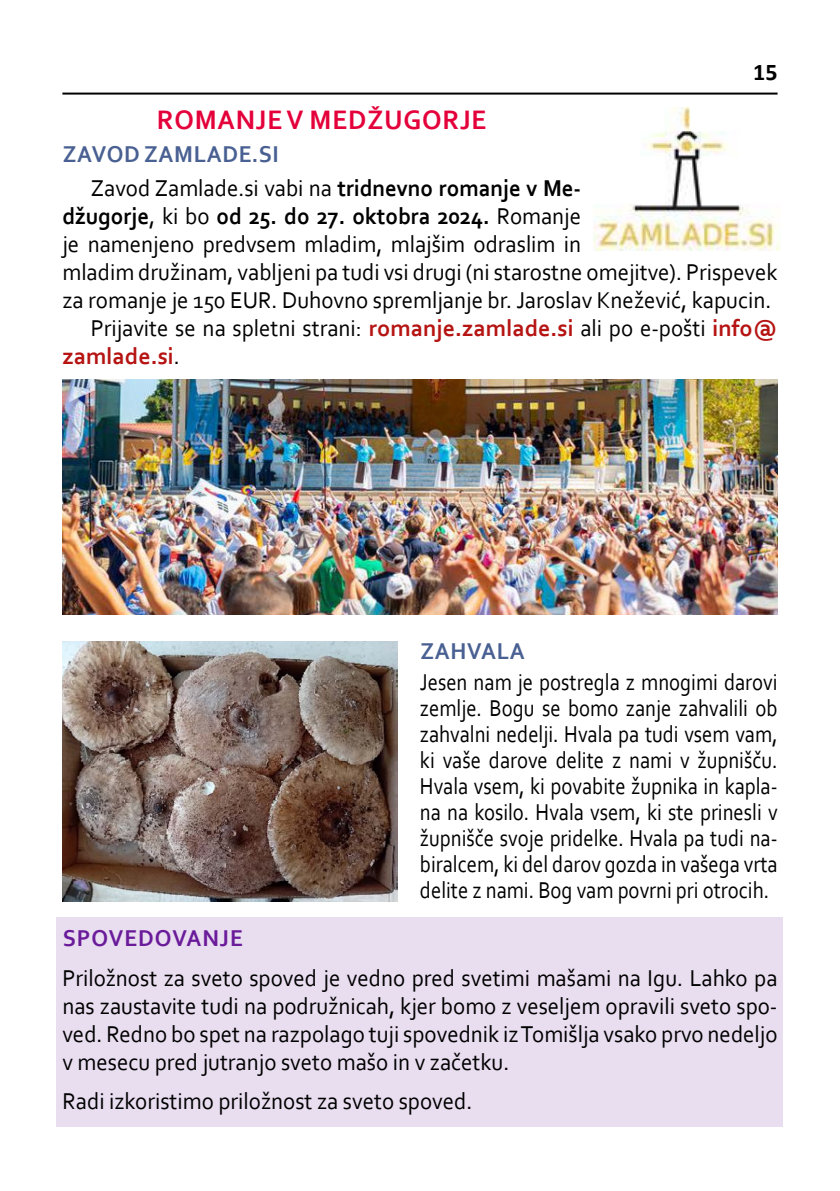
<style>
.page{position:relative;width:840px;height:1191px;background:#fff}
.page>*{position:absolute;margin:0;border:0;box-sizing:border-box;transform-origin:0 0}
.t1{font:700 28px "Corbel";letter-spacing:.03em;color:#e4003a;scale:.95 1}
.t2{font:24px/28px "Corbel";color:#000;text-align:justify;scale:.95 1}
.t3{font:24px/26px "Corbel";color:#000;text-align:justify;scale:.86 1}
.t4{font:700 24px "Corbel";color:#000;scale:.95 1}
.t5{font:700 24px "Corbel";letter-spacing:.04em;color:#6a1b9a;scale:.95 1}
.t6{font:700 24px "Corbel";color:#b51412}
.t7{font:700 24px "Corbel";letter-spacing:.03em;color:#496092;scale:.95 1}
.t8{font:700 24px "Calibri";color:#000}
.s1{font-weight:700;color:#496092}
.s2{font-weight:700}
.s3{font-weight:400}
.s4{font-weight:700;color:#b51412}
.s5{font-weight:400;color:#000}
</style>
<div class="page">
<hr style="left:62px;top:93px;width:715px;height:2px;background:#000">
<div style="left:57px;top:917px;width:725px;height:46px;background:#e9ddf0"></div>
<div style="left:57px;top:956px;width:725px;height:131px;background:#e9ddf0"></div>
<div style="left:57px;top:1079px;width:725px;height:47px;background:#e9ddf0"></div>
<img style="left:62px;top:642px;width:335px;height:259px">
<img style="left:593px;top:108px;width:187px;height:143px">
<img style="left:62px;top:379px;width:715px;height:235px">
<p class="t8" style="left:752px;top:55px;width:26px">15</p>
<p class="t1" style="left:157px;top:102px;width:348px">ROMANJE V MEDŽUGORJE</p>
<p class="t2" style="left:91px;top:137px;width:517px;line-height:33.6px;text-indent:-28px"><span class="s1">ZAVOD ZAMLADE.SI<br></span>Zavod Zamlade.si vabi na <span class="s2">tridnevno romanje v Me-</span></p>
<p class="t4" style="left:62px;top:201px;width:547px">džugorje<span class="s3">, ki bo</span> od 25. do 27. oktobra 2024. <span class="s3">Romanje</span></p>
<p class="t2" style="left:62px;top:229px;width:547px">je namenjeno predvsem mladim, mlajšim odraslim in</p>
<p class="t2" style="left:62px;top:257px;width:754px">mladim družinam, vabljeni pa tudi vsi drugi (ni starostne omejitve). Prispevek</p>
<p class="t2" style="left:62px;top:285px;width:747px">za romanje je 150 EUR. Duhovno spremljanje br. Jaroslav Knežević, kapucin.</p>
<p class="t2" style="left:91px;top:313px;width:724px">Prijavite se na spletni strani: <span class="s4">romanje.zamlade.si</span> ali po e-pošti <span class="s4">info@</span></p>
<p class="t6" style="left:62px;top:341px;width:119px">zamlade.si<span class="s5">.</span></p>
<p class="t7" style="left:420px;top:636px;width:111px">ZAHVALA</p>
<p class="t3" style="left:420px;top:669px;width:417px">Jesen nam je postregla z mnogimi darovi zemlje. Bogu se bomo zanje zahvalili ob zahvalni nedelji. Hvala pa tudi vsem vam, ki vaše darove delite z nami v župnišču.<br>Hvala vsem, ki povabite župnika in kapla&shy;na na kosilo. Hvala vsem, ki ste prinesli v župnišče svoje pridelke. Hvala pa tudi na&shy;biralcem, ki del darov gozda in vašega vrta delite z nami. Bog vam povrni pri otrocih.</p>
<p class="t5" style="left:63px;top:923px;width:191px">SPOVEDOVANJE</p>
<p class="t2" style="left:62px;top:963px;width:753px">Priložnost za sveto spoved je vedno pred svetimi mašami na Igu. Lahko pa nas zaustavite tudi na podružnicah, kjer bomo z veseljem opravili sveto spo&shy;ved. Redno bo spet na razpolago tuji spovednik iz Tomišlja vsako prvo nedeljo v mesecu pred jutranjo sveto mašo in v začetku.</p>
<p class="t2" style="left:62px;top:1086px;width:433px">Radi izkoristimo priložnost za sveto spoved.</p>
</div>
